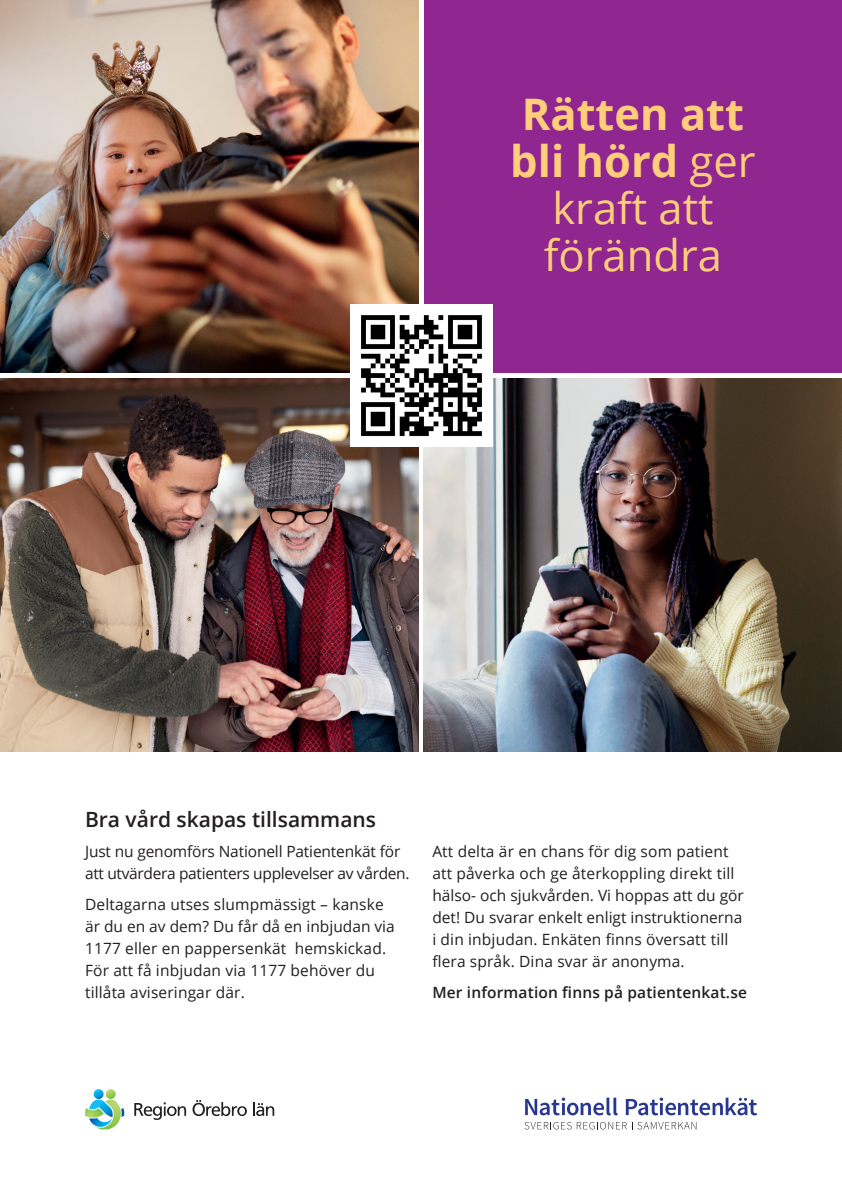
<style>
.page{position:relative;width:842px;height:1191px;background:#fff}
.page>*{position:absolute;margin:0;border:0;box-sizing:border-box;transform-origin:0 0}
.t1{font:43.4px/47.1px "Open Sans";color:#fece7a;text-align:center}
.t2{font:600 21px "Open Sans";color:#231f20}
.t3{font:15.5px/22px "Open Sans";letter-spacing:.01em;color:#231f20}
.t4{font:15.5px/22px "Open Sans";letter-spacing:-.02em;color:#231f20}
.t5{font:600 15.5px "Open Sans";letter-spacing:.01em;color:#231f20}
.s1{font-weight:700}
</style>
<div class="page">
<svg style="left:525px;top:1097px;width:93px;height:18px"></svg>
<svg style="left:626px;top:1097px;width:131px;height:18px"></svg>
<svg style="left:524px;top:1122px;width:172px;height:7px"></svg>
<img style="left:0;top:378px;width:418px;height:373px">
<img style="left:0;top:0;width:418px;height:373px">
<img style="left:424px;top:378px;width:418px;height:373px">
<div style="left:424px;top:0;width:418px;height:373px;background:#90268f"></div>
<img style="left:351px;top:305px;width:142px;height:141px">
<svg style="left:134px;top:1102px;width:52px;height:17px"></svg>
<svg style="left:193px;top:1100px;width:54px;height:16px"></svg>
<svg style="left:253px;top:1102px;width:21px;height:14px"></svg>
<svg style="left:85px;top:1089px;width:39px;height:40px"></svg>
<h1 class="t1" style="left:510px;top:89px;width:247px"><span class="s1">Rätten att bli hörd</span> ger kraft att förändra</h1>
<h2 class="t2" style="left:85px;top:805px;width:293px">Bra vård skapas tillsammans</h2>
<p class="t4" style="left:85px;top:840px;width:326px">Just nu genomförs Nationell Patientenkät för att utvärdera patienters upplevelser av vården.</p>
<p class="t3" style="left:85px;top:893px;width:311px">Deltagarna utses slumpmässigt – kanske är du en av dem? Du får då en inbjudan via 1177 eller en pappersenkät hemskickad.<br>För att få inbjudan via 1177 behöver du tillåta aviseringar där.</p>
<p class="t3" style="left:432px;top:840px;width:313px">Att delta är en chans för dig som patient att påverka och ge återkoppling direkt till hälso- och sjukvården. Vi hoppas att du gör det! Du svarar enkelt enligt instruktionerna i din inbjudan. Enkäten finns översatt till flera språk. Dina svar är anonyma.</p>
<p class="t5" style="left:432px;top:981px;width:316px">Mer information finns på patientenkat.se</p>
</div>
